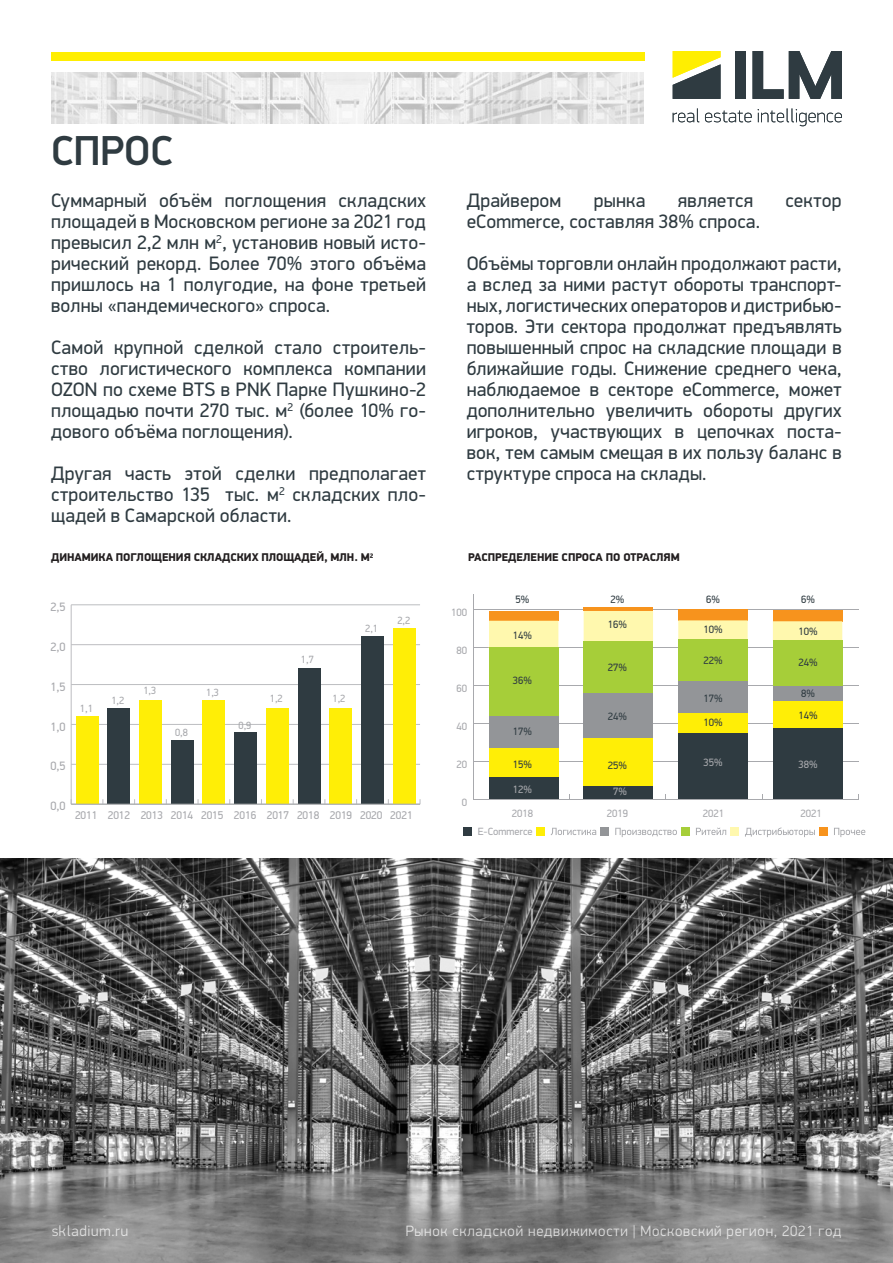
<style>
.page{position:relative;width:893px;height:1263px;background:#fff}
.page>*{position:absolute;margin:0;border:0;box-sizing:border-box;transform-origin:0 0}
.t1{font:500 42px "PF Din Display Pro";color:#2f3b41}
.t2{font:19.5px/21px "PF Din Display Pro";letter-spacing:.01em;color:#2f3b41;text-align:justify}
.t3{font:300 15px "PF Din Display Pro";letter-spacing:.05em;color:#fff}
.t4{font:12.15px "PF Din Display Pro";color:#a8a9ad}
.t5{font:900 11.25px "PF Din Display Pro";letter-spacing:-.005em;color:#231f20}
.t6{font:11.25px "PF Din Display Pro";letter-spacing:-.005em;color:#a8a9ad}
.t7{font:10.65px "PF Din Display Pro";color:#2f3b41}
.t8{font:10.65px "PF Din Display Pro";color:#a8a9ad}
.t9{font:10.5px "PF Din Display Pro";color:#a8a9ad}
</style>
<div class="page">
<div style="left:51px;top:52px;width:593px;height:8px;background:#ffee01"></div>
<img style="left:51px;top:73px;width:593px;height:50px">
<svg style="left:673px;top:51px;width:47px;height:48px;background:#949445"></svg>
<div style="left:735px;top:51px;width:10px;height:48px;background:#2f3b41"></div>
<svg style="left:752px;top:51px;width:90px;height:48px"></svg>
<svg style="left:673px;top:108px;width:26px;height:14px"></svg>
<svg style="left:705px;top:111px;width:47px;height:11px"></svg>
<svg style="left:758px;top:108px;width:84px;height:18px"></svg>
<img style="left:0;top:858px;width:893px;height:405px">
<hr style="left:71px;top:764px;width:349px;height:1px;background:#bcbdc0">
<hr style="left:71px;top:724px;width:349px;height:1px;background:#bcbdc0">
<hr style="left:71px;top:684px;width:349px;height:1px;background:#bcbdc0">
<hr style="left:71px;top:644px;width:349px;height:1px;background:#bcbdc0">
<hr style="left:71px;top:604px;width:349px;height:1px;background:#bcbdc0">
<hr style="left:71px;top:605px;width:1px;height:199px;background:#bcbdc0">
<div style="left:76px;top:716px;width:22px;height:88px;background:#ffee06"></div>
<div style="left:107px;top:708px;width:23px;height:96px;background:#2f3b41"></div>
<div style="left:139px;top:700px;width:23px;height:104px;background:#ffee06"></div>
<div style="left:171px;top:740px;width:23px;height:64px;background:#2f3b41"></div>
<div style="left:202px;top:700px;width:23px;height:104px;background:#ffee06"></div>
<div style="left:234px;top:732px;width:23px;height:72px;background:#2f3b41"></div>
<div style="left:266px;top:708px;width:23px;height:96px;background:#ffee06"></div>
<div style="left:298px;top:669px;width:22px;height:135px;background:#2f3b41"></div>
<div style="left:329px;top:708px;width:23px;height:96px;background:#ffee06"></div>
<div style="left:361px;top:637px;width:23px;height:167px;background:#2f3b41"></div>
<div style="left:393px;top:629px;width:23px;height:175px;background:#ffee06"></div>
<hr style="left:71px;top:804px;width:349px;height:1px;background:#a7aaac">
<hr style="left:473px;top:761px;width:385px;height:1px;background:#a8a9ad">
<hr style="left:473px;top:723px;width:385px;height:1px;background:#a8a9ad">
<hr style="left:473px;top:685px;width:385px;height:1px;background:#a8a9ad">
<hr style="left:473px;top:647px;width:385px;height:1px;background:#a8a9ad">
<hr style="left:473px;top:609px;width:385px;height:1px;background:#a8a9ad">
<div style="left:678px;top:733px;width:70px;height:66px;background:#2f3b41"></div>
<div style="left:584px;top:786px;width:69px;height:13px;background:#2f3b41"></div>
<div style="left:489px;top:777px;width:69px;height:22px;background:#2f3b41"></div>
<div style="left:773px;top:728px;width:69px;height:71px;background:#2f3b41"></div>
<div style="left:678px;top:609px;width:70px;height:11px;background:#f7931d"></div>
<svg style="left:678px;top:620px;width:70px;height:19px"></svg>
<div style="left:678px;top:639px;width:70px;height:42px;background:#a6ce39"></div>
<div style="left:678px;top:681px;width:70px;height:33px;background:#939598"></div>
<div style="left:678px;top:714px;width:70px;height:19px;background:#ffee06"></div>
<hr style="left:584px;top:607px;width:69px;height:4px;background:#f7931d">
<div style="left:584px;top:611px;width:69px;height:30px;background:#fff8ae"></div>
<div style="left:584px;top:641px;width:69px;height:52px;background:#a6ce39"></div>
<div style="left:584px;top:693px;width:69px;height:45px;background:#939598"></div>
<div style="left:584px;top:738px;width:69px;height:48px;background:#ffee06"></div>
<hr style="left:473px;top:799px;width:386px;height:1px;background:#a8a9ad">
<hr style="left:473px;top:595px;width:1px;height:205px;background:#a8a9ad">
<div style="left:489px;top:611px;width:69px;height:10px;background:#f7931d"></div>
<div style="left:489px;top:621px;width:69px;height:26px;background:#fff8ae"></div>
<div style="left:489px;top:647px;width:69px;height:69px;background:#a6ce39"></div>
<div style="left:489px;top:716px;width:69px;height:32px;background:#939598"></div>
<div style="left:489px;top:748px;width:69px;height:29px;background:#ffee06"></div>
<div style="left:773px;top:610px;width:69px;height:11px;background:#f7931d"></div>
<svg style="left:773px;top:621px;width:69px;height:19px"></svg>
<div style="left:773px;top:640px;width:69px;height:46px;background:#a6ce39"></div>
<div style="left:773px;top:686px;width:69px;height:15px;background:#939598"></div>
<div style="left:773px;top:701px;width:69px;height:27px;background:#ffee06"></div>
<div style="left:464px;top:827px;width:8px;height:8px;background:#2f3b41"></div>
<svg style="left:551px;top:828px;width:45px;height:7px"></svg>
<div style="left:536px;top:827px;width:9px;height:8px;background:#ffee06"></div>
<svg style="left:615px;top:828px;width:62px;height:9px"></svg>
<div style="left:601px;top:827px;width:8px;height:8px;background:#939598"></div>
<svg style="left:696px;top:828px;width:30px;height:7px"></svg>
<div style="left:681px;top:827px;width:8px;height:8px;background:#a6ce39"></div>
<svg style="left:745px;top:827px;width:70px;height:10px"></svg>
<div style="left:731px;top:827px;width:8px;height:8px;background:#fff8ae"></div>
<svg style="left:834px;top:828px;width:31px;height:9px"></svg>
<div style="left:819px;top:827px;width:8px;height:8px;background:#f7931d"></div>
<h1 class="t1" style="left:51px;top:126px;width:124px">СПРОС</h1>
<p class="t2" style="left:51px;top:190px;width:377px">Суммарный объём поглощения складских площадей в Московском регионе за 2021 год превысил 2,2 млн м<sup>2</sup>, установив новый исто&shy;рический рекорд. Более 70% этого объёма пришлось на 1 полугодие, на фоне третьей волны «пандемического» спроса.</p>
<p class="t2" style="left:51px;top:337px;width:377px">Самой крупной сделкой стало строитель&shy;ство логистического комплекса компании OZON по схеме BTS в PNK Парке Пушкино-2 площадью почти 270 тыс. м<sup>2</sup> (более 10% го&shy;дового объёма поглощения).</p>
<p class="t2" style="left:51px;top:463px;width:377px">Другая часть этой сделки предполагает строительство 135 тыс. м<sup>2</sup> складских пло&shy;щадей в Самарской области.</p>
<p class="t5" style="left:51px;top:551px;width:324px">ДИНАМИКА ПОГЛОЩЕНИЯ СКЛАДСКИХ ПЛОЩАДЕЙ, МЛН. М<sup>2</sup></p>
<p class="t5" style="left:468px;top:551px;width:213px">РАСПРЕДЕЛЕНИЕ СПРОСА ПО ОТРАСЛЯМ</p>
<p class="t2" style="left:467px;top:190px;width:96px">Драйвером</p>
<p class="t2" style="left:594px;top:190px;width:53px">рынка</p>
<p class="t2" style="left:678px;top:190px;width:77px">является</p>
<p class="t2" style="left:785px;top:190px;width:58px">сектор</p>
<p class="t2" style="left:467px;top:201px;width:376px;line-height:42px">eCommerce, составляя 38% спроса.<br>Объёмы торговли онлайн продолжают расти,</p>
<p class="t2" style="left:467px;top:274px;width:377px">а вслед за ними растут обороты транспорт&shy;ных, логистических операторов и дистрибью&shy;торов. Эти сектора продолжат предъявлять повышенный спрос на складские площади в ближайшие годы. Снижение среднего чека, наблюдаемое в секторе eCommerce, может дополнительно увеличить обороты других игроков, участвующих в цепочках поста&shy;вок, тем самым смещая в их пользу баланс в структуре спроса на склады.</p>
<p class="t4" style="left:51px;top:600px;width:17px">2,5</p>
<p class="t9" style="left:365px;top:622px;width:14px">2,1</p>
<p class="t9" style="left:397px;top:614px;width:14px">2,2</p>
<p class="t8" style="left:451px;top:606px;width:18px">100</p>
<p class="t7" style="left:515px;top:593px;width:15px">5%</p>
<p class="t7" style="left:513px;top:629px;width:21px">14%</p>
<p class="t7" style="left:611px;top:593px;width:15px">2%</p>
<p class="t7" style="left:608px;top:618px;width:21px">16%</p>
<p class="t7" style="left:706px;top:593px;width:15px">6%</p>
<p class="t7" style="left:704px;top:623px;width:21px">10%</p>
<p class="t7" style="left:801px;top:593px;width:15px">6%</p>
<p class="t7" style="left:799px;top:625px;width:21px">10%</p>
<p class="t4" style="left:51px;top:639px;width:17px">2,0</p>
<p class="t9" style="left:301px;top:653px;width:14px">1,7</p>
<p class="t8" style="left:456px;top:644px;width:12px">80</p>
<p class="t7" style="left:608px;top:661px;width:21px">27%</p>
<p class="t7" style="left:704px;top:654px;width:21px">22%</p>
<p class="t7" style="left:799px;top:655px;width:21px">24%</p>
<p class="t4" style="left:51px;top:679px;width:17px">1,5</p>
<p class="t4" style="left:51px;top:719px;width:17px">1,0</p>
<p class="t9" style="left:80px;top:703px;width:15px">1,1</p>
<p class="t9" style="left:111px;top:694px;width:14px">1,2</p>
<p class="t9" style="left:143px;top:684px;width:14px">1,3</p>
<p class="t9" style="left:175px;top:726px;width:14px">0,8</p>
<p class="t9" style="left:206px;top:686px;width:14px">1,3</p>
<p class="t9" style="left:239px;top:719px;width:14px">0,9</p>
<p class="t9" style="left:270px;top:692px;width:14px">1,2</p>
<p class="t9" style="left:333px;top:692px;width:14px">1,2</p>
<p class="t8" style="left:456px;top:682px;width:12px">60</p>
<p class="t8" style="left:456px;top:720px;width:12px">40</p>
<p class="t7" style="left:513px;top:674px;width:21px">36%</p>
<p class="t7" style="left:513px;top:725px;width:21px">17%</p>
<p class="t7" style="left:608px;top:710px;width:21px">24%</p>
<p class="t7" style="left:704px;top:692px;width:21px">17%</p>
<p class="t7" style="left:704px;top:716px;width:21px">10%</p>
<p class="t7" style="left:801px;top:687px;width:15px">8%</p>
<p class="t7" style="left:799px;top:709px;width:21px">14%</p>
<p class="t4" style="left:51px;top:759px;width:17px">0,5</p>
<p class="t8" style="left:456px;top:758px;width:12px">20</p>
<p class="t7" style="left:513px;top:758px;width:21px">15%</p>
<p class="t7" style="left:608px;top:759px;width:21px">25%</p>
<p class="t8" style="left:704px;top:756px;width:21px">35%</p>
<p class="t8" style="left:799px;top:758px;width:21px">38%</p>
<p class="t8" style="left:513px;top:783px;width:21px">12%</p>
<p class="t8" style="left:613px;top:785px;width:15px">7%</p>
<p class="t4" style="left:51px;top:799px;width:17px">0,0</p>
<p class="t6" style="left:75px;top:808px;width:339px">2011 2012 2013 2014 2015 2016 2017 2018 2019 2020 2021</p>
<p class="t8" style="left:462px;top:796px;width:7px">0</p>
<p class="t8" style="left:512px;top:807px;width:23px">2018</p>
<p class="t8" style="left:607px;top:807px;width:23px">2019</p>
<p class="t8" style="left:703px;top:807px;width:23px">2021</p>
<p class="t8" style="left:800px;top:807px;width:23px">2021</p>
<p class="t9" style="left:478px;top:825px;width:56px">E-Commerce</p>
<p class="t3" style="left:52px;top:1222px;width:78px">skladium.ru</p>
<p class="t3" style="left:406px;top:1222px;width:437px">Рынок складской недвижимости | Московский регион, 2021 год</p>
</div>
